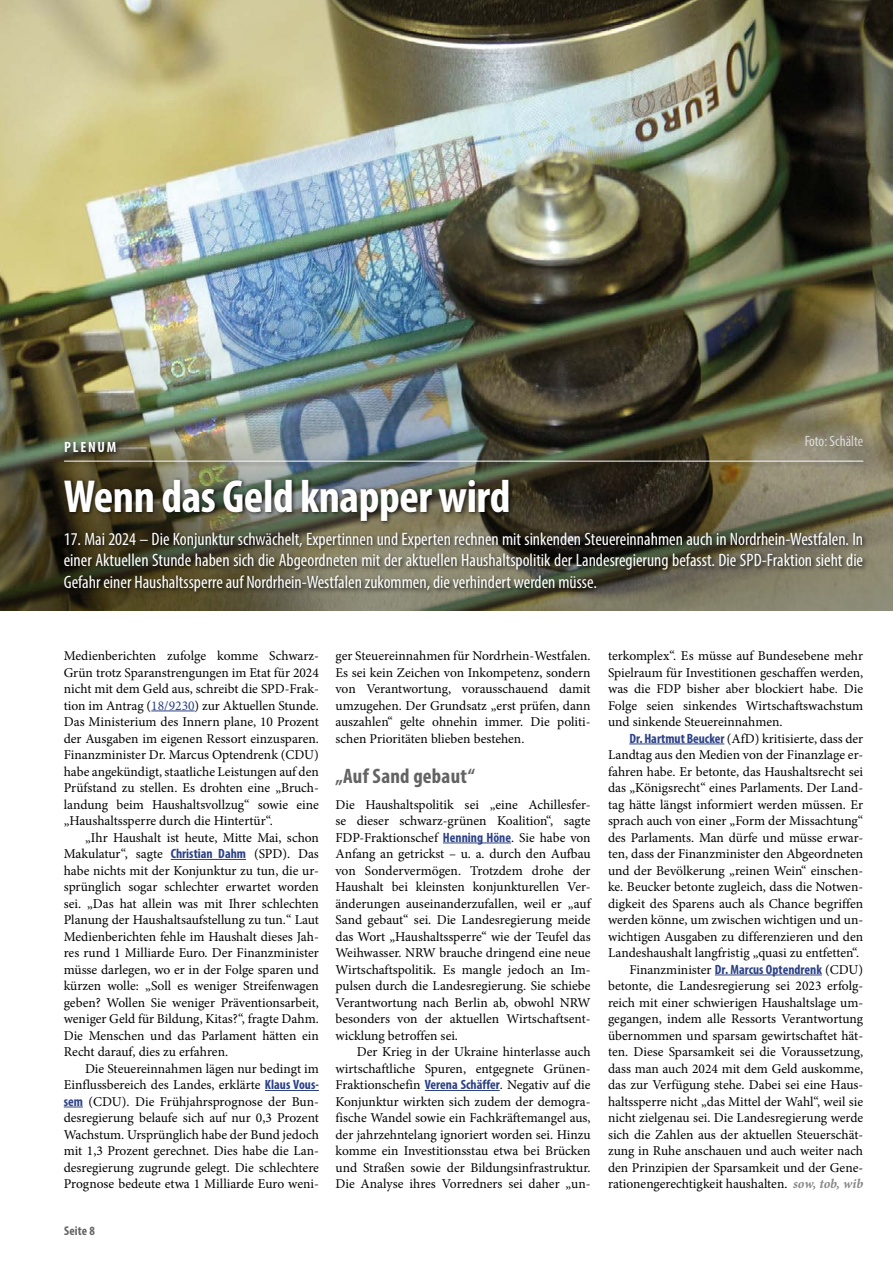
<style>
.page{position:relative;width:893px;height:1263px;background:#fff}
.page>*{position:absolute;margin:0;border:0;box-sizing:border-box;transform-origin:0 0}
.Überschrift{font:700 condensed 46.5px "Myriad Pro";letter-spacing:-.01em;color:#fff}
.Zwischenhead{font:700 condensed 21px "Myriad Pro";letter-spacing:.01em;color:#646363}
.Vorspann{font:condensed 18px/21.6px "Myriad Pro";color:#fff;text-align:justify}
.t1{font:condensed 15px "Myriad Pro";color:#fff}
.Rubrik{font:700 condensed 15px "Myriad Pro";letter-spacing:.12em;color:#fff}
.Fließtext{font:13.5px/16.5px "Minion Pro";color:#000;text-align:justify}
.Fließtext_ohne_Einzu{font:13.5px/16.5px "Minion Pro";color:#000;text-align:justify}
.t2{font:700 condensed 12.75px "Myriad Pro";letter-spacing:.01em;color:#646363}
.s1{color:#2c4186}
.s2{font-family:"Myriad Pro";font-weight:700;font-stretch:condensed;color:#2c4186}
.s3{font-weight:700;font-style:italic;color:#878787}
</style>
<div class="page">
<img style="left:0;top:0;width:893px;height:411px">
<img style="left:0;top:411px;width:893px;height:199px">
<hr style="left:443px;top:843px;width:68px;height:1px;background:#2c4186">
<hr style="left:425px;top:1090px;width:75px;height:1px;background:#2c4186">
<hr style="left:151px;top:711px;width:44px;height:1px;background:#2c4186">
<hr style="left:171px;top:859px;width:75px;height:1px;background:#2c4186">
<hr style="left:265px;top:1090px;width:54px;height:1px;background:#2c4186">
<svg style="left:64px;top:1107px;width:19px;height:1px"></svg>
<hr style="left:629px;top:744px;width:95px;height:1px;background:#2c4186">
<hr style="left:715px;top:975px;width:107px;height:1px;background:#2c4186">
<div style="left:62px;top:476px;width:806px;height:121px;background:#000;opacity:.75"></div>
<div style="left:62px;top:439px;width:807px;height:28px;background:#000;opacity:.75"></div>
<hr style="left:64px;top:461px;width:799px;height:1px;background:#fff">
<p class="Rubrik" style="left:64px;top:438px;width:54px">PLENUM</p>
<p class="t1" style="left:804px;top:431px;width:60px">Foto: Schälte</p>
<p class="Überschrift" style="left:64px;top:467px;width:448px">Wenn das Geld knapper wird</p>
<p class="Vorspann" style="left:64px;top:528px;width:801px">17. Mai 2024 – Die Konjunktur schwächelt, Expertinnen und Experten rechnen mit sinkenden Steuereinnahmen auch in Nordrhein-Westfalen. In einer Aktuellen Stunde haben sich die Abgeordneten mit der aktuellen Haushaltspolitik der Landesregierung befasst. Die SPD-Fraktion sieht die Gefahr einer Haushaltssperre auf Nordrhein-Westfalen zukommen, die verhindert werden müsse.</p>
<p class="Fließtext_ohne_Einzu" style="left:64px;top:648px;width:257px">Medienberichten zufolge komme Schwarz-Grün trotz Sparanstrengungen im Etat für 2024 nicht mit dem Geld aus, schreibt die SPD-Frak&shy;tion im Antrag (<span class="s1">18/9230</span>) zur Aktuellen Stunde.<br>Das Ministerium des Innern plane, 10 Prozent der Ausgaben im eigenen Ressort einzusparen.<br>Finanzminister Dr. Marcus Optendrenk (CDU) habe angekündigt, staatliche Leistungen auf den Prüfstand zu stellen. Es drohten eine „Bruch&shy;landung beim Haushaltsvollzug“ sowie eine „Haushaltssperre durch die Hintertür“.</p>
<p class="Fließtext" style="left:64px;top:829px;width:257px;text-indent:21px">„Ihr Haushalt ist heute, Mitte Mai, schon Makulatur“, sagte <span class="s2">Christian Dahm</span> (SPD). Das habe nichts mit der Konjunktur zu tun, die ur&shy;sprünglich sogar schlechter erwartet worden sei. „Das hat allein was mit Ihrer schlechten Planung der Haushaltsaufstellung zu tun.“ Laut Medienberichten fehle im Haushalt dieses Jah&shy;res rund 1 Milliarde Euro. Der Finanzminister müsse darlegen, wo er in der Folge sparen und kürzen wolle: „Soll es weniger Streifenwagen geben? Wollen Sie weniger Präventionsarbeit, weniger Geld für Bildung, Kitas?“, fragte Dahm.<br>Die Menschen und das Parlament hätten ein Recht darauf, dies zu erfahren.</p>
<p class="Fließtext" style="left:64px;top:1060px;width:257px;text-indent:21px">Die Steuereinnahmen lägen nur bedingt im Einflussbereich des Landes, erklärte <span class="s2">Klaus Vous&shy;sem</span> (CDU). Die Frühjahrsprognose der Bun&shy;desregierung belaufe sich auf nur 0,3 Prozent Wachstum. Ursprünglich habe der Bund jedoch mit 1,3 Prozent gerechnet. Dies habe die Lan&shy;desregierung zugrunde gelegt. Die schlechtere Prognose bedeute etwa 1 Milliarde Euro weni-</p>
<p class="t2" style="left:64px;top:1222px;width:32px">Seite 8</p>
<p class="Fließtext" style="left:335px;top:648px;width:257px">ger Steuereinnahmen für Nordrhein-Westfalen.<br>Es sei kein Zeichen von Inkompetenz, sondern von Verantwortung, vorausschauend damit umzugehen. Der Grundsatz „erst prüfen, dann auszahlen“ gelte ohnehin immer. Die politi&shy;schen Prioritäten blieben bestehen.</p>
<p class="Zwischenhead" style="left:335px;top:763px;width:141px">„Auf Sand gebaut“</p>
<p class="Fließtext_ohne_Einzu" style="left:335px;top:796px;width:257px">Die Haushaltspolitik sei „eine Achillesfer&shy;se dieser schwarz-grünen Koalition“, sagte FDP-Fraktionschef <span class="s2">Henning Höne</span>. Sie habe von Anfang an getrickst – u. a. durch den Aufbau von Sondervermögen. Trotzdem drohe der Haushalt bei kleinsten konjunkturellen Ver&shy;änderungen auseinanderzufallen, weil er „auf Sand gebaut“ sei. Die Landesregierung meide das Wort „Haushaltssperre“ wie der Teufel das Weihwasser. NRW brauche dringend eine neue Wirtschaftspolitik. Es mangle jedoch an Im&shy;pulsen durch die Landesregierung. Sie schiebe Verantwortung nach Berlin ab, obwohl NRW besonders von der aktuellen Wirtschaftsent&shy;wicklung betroffen sei.</p>
<p class="Fließtext" style="left:335px;top:1044px;width:257px;text-indent:21px">Der Krieg in der Ukraine hinterlasse auch wirtschaftliche Spuren, entgegnete Grünen-Fraktionschefin <span class="s2">Verena Schäffer</span>. Negativ auf die Konjunktur wirkten sich zudem der demogra&shy;fische Wandel sowie ein Fachkräftemangel aus, der jahrzehntelang ignoriert worden sei. Hinzu komme ein Investitionsstau etwa bei Brücken und Straßen sowie der Bildungsinfrastruktur.<br>Die Analyse ihres Vorredners sei daher „un-</p>
<p class="Fließtext" style="left:608px;top:648px;width:257px">terkomplex“. Es müsse auf Bundesebene mehr Spielraum für Investitionen geschaffen werden, was die FDP bisher aber blockiert habe. Die Folge seien sinkendes Wirtschaftswachstum und sinkende Steuereinnahmen.</p>
<p class="Fließtext" style="left:608px;top:730px;width:257px;text-indent:21px"><span class="s2">Dr. Hartmut Beucker</span> (AfD) kritisierte, dass der Landtag aus den Medien von der Finanzlage er&shy;fahren habe. Er betonte, das Haushaltsrecht sei das „Königsrecht“ eines Parlaments. Der Land&shy;tag hätte längst informiert werden müssen. Er sprach auch von einer „Form der Missachtung“ des Parlaments. Man dürfe und müsse erwar&shy;ten, dass der Finanzminister den Abgeordneten und der Bevölkerung „reinen Wein“ einschen&shy;ke. Beucker betonte zugleich, dass die Notwen&shy;digkeit des Sparens auch als Chance begriffen werden könne, um zwischen wichtigen und un&shy;wichtigen Ausgaben zu differenzieren und den Landeshaushalt langfristig „quasi zu entfetten“.</p>
<p class="Fließtext" style="left:608px;top:961px;width:257px;text-indent:21px">Finanzminister <span class="s2">Dr. Marcus Optendrenk</span> (CDU) betonte, die Landesregierung sei 2023 erfolg&shy;reich mit einer schwierigen Haushaltslage um&shy;gegangen, indem alle Ressorts Verantwortung übernommen und sparsam gewirtschaftet hät&shy;ten. Diese Sparsamkeit sei die Voraussetzung, dass man auch 2024 mit dem Geld auskomme, das zur Verfügung stehe. Dabei sei eine Haus&shy;haltssperre nicht „das Mittel der Wahl“, weil sie nicht zielgenau sei. Die Landesregierung werde sich die Zahlen aus der aktuellen Steuerschät&shy;zung in Ruhe anschauen und auch weiter nach den Prinzipien der Sparsamkeit und der Gene&shy;rationengerechtigkeit haushalten. <span class="s3">sow, tob, wib</span></p>
</div>
